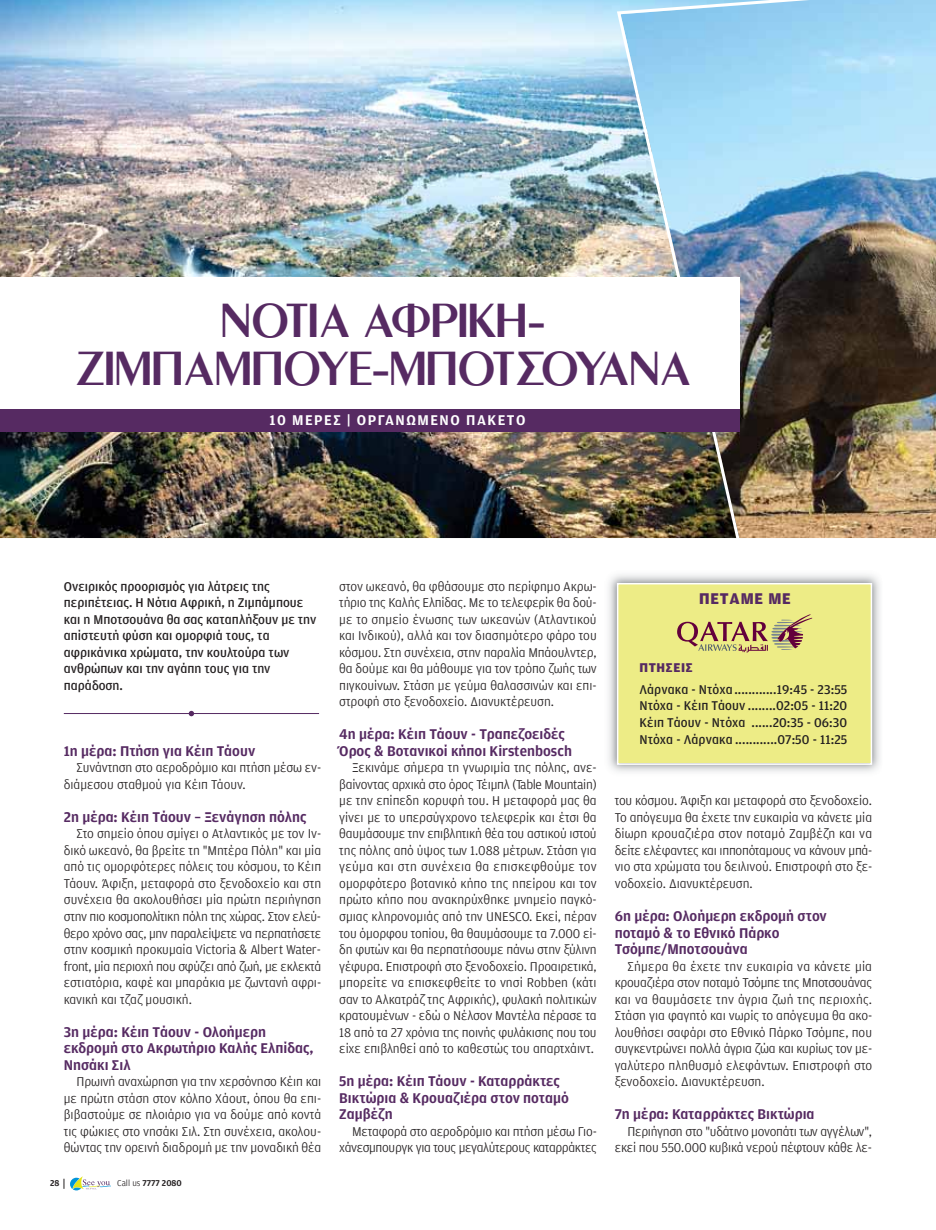
<style>
.page{position:relative;width:936px;height:1230px;background:#fff}
.page>*{position:absolute;margin:0;border:0;box-sizing:border-box;transform-origin:0 0}
.t1{font:45px/48px "Mg Modern Style";color:#562a62;text-align:center;scale:1.04 1}
.t2{font:16.5px "KAS Amplitude 08 NW Heavy";letter-spacing:.05em;color:#562a62}
.t3{font:15px/16.5px "KAS Amplitude 07 NW Bold";color:#562a62}
.t4{font:15px "KAS Amplitude 07 NW Bold";letter-spacing:.1em;color:#fff}
.t5{font:13.5px/16.5px "KAS Amplitude 03 Roman";letter-spacing:-.01em;color:#231f20;text-align:justify}
.t6{font:13.5px/16.5px "KAS Amplitude 05";letter-spacing:-.005em;color:#231f20}
.t7{font:13.5px "KAS Amplitude 08 NW Heavy";letter-spacing:.05em;color:#562a62}
.t8{font:9px "KAS Amplitude 07 NW Bold";color:#231f20}
.s1{font-family:"KAS Amplitude 03 Roman"}
</style>
<div class="page">
<svg style="left:935px;top:401px;width:1px;height:137px"></svg>
<svg style="left:64px;top:1176px;width:47px;height:14px"></svg>
<img style="left:608px;top:574px;width:272px;height:198px">
<div style="left:618px;top:584px;width:252px;height:179px;background:#edec86"></div>
<div style="left:617px;top:583px;width:255px;height:181px;border:2px solid #fff"></div>
<svg style="left:677px;top:614px;width:135px;height:38px"></svg>
<hr style="left:64px;top:713px;width:255px;height:1px;background:#562a62">
<svg style="left:189px;top:710px;width:5px;height:6px"></svg>
<img style="left:0;top:0;width:617px;height:538px">
<img style="left:617px;top:0;width:318px;height:538px">
<div style="left:0;top:277px;width:740px;height:137px;background:#fff"></div>
<div style="left:0;top:409px;width:740px;height:22px;background:#562a62"></div>
<h1 class="t1" style="left:77px;top:303px;width:594px">ΝΟΤΙΑ ΑΦΡΙΚΗ-<br>ΖΙΜΠΑΜΠΟΥΕ-ΜΠΟΤΣΟΥΑΝΑ</h1>
<p class="t4" style="left:269px;top:414px;width:257px">10 ΜΕΡΕΣ | ΟΡΓΑΝΩΜΕΝΟ ΠΑΚΕΤΟ</p>
<p class="t6" style="left:64px;top:577px;width:254px">Ονειρικός προορισμός για λάτρεις της περιπέτειας. Η Νότια Αφρική, η Ζιμπάμπουε και η Μποτσουάνα θα σας καταπλήξουν με την απίστευτή φύση και ομορφιά τους, τα αφρικάνικα χρώματα, την κουλτούρα των ανθρώπων και την αγάπη τους για την παράδοση.</p>
<p class="t3" style="left:64px;top:743px;width:193px">1η μέρα: Πτήση για Κέιπ Τάουν</p>
<p class="t5" style="left:64px;top:760px;width:259px;text-indent:13px">Συνάντηση στο αεροδρόμιο και πτήση μέσω εν&shy;διάμεσου σταθμού για Κέιπ Τάουν.</p>
<p class="t3" style="left:64px;top:809px;width:244px">2η μέρα: Κέιπ Τάουν – Ξενάγηση πόλης</p>
<p class="t5" style="left:64px;top:826px;width:259px;text-indent:13px">Στο σημείο όπου σμίγει ο Ατλαντικός με τον Ιν&shy;δικό ωκεανό, θα βρείτε τη "Μητέρα Πόλη" και μία από τις ομορφότερες πόλεις του κόσμου, το Κέιπ Τάουν. Άφιξη, μεταφορά στο ξενοδοχείο και στη συνέχεια θα ακολουθήσει μία πρώτη περιήγηση στην πιο κοσμοπολίτικη πόλη της χώρας. Στον ελεύ&shy;θερο χρόνο σας, μην παραλείψετε να περπατήσετε στην κοσμική προκυμαία Victoria &amp; Albert Water&shy;front, μία περιοχή που σφύζει από ζωή, με εκλεκτά εστιατόρια, καφέ και μπαράκια με ζωντανή αφρι&shy;κανική και τζαζ μουσική.</p>
<p class="t3" style="left:64px;top:1024px;width:251px">3η μέρα: Κέιπ Τάουν - Ολοήμερη εκδρομή στο Ακρωτήριο Καλής Ελπίδας,<br>Νησάκι Σιλ</p>
<p class="t5" style="left:64px;top:1073px;width:259px;text-indent:13px">Πρωινή αναχώρηση για την χερσόνησο Κέιπ και με πρώτη στάση στον κόλπο Χάουτ, όπου θα επι&shy;βιβαστούμε σε πλοιάριο για να δούμε από κοντά τις φώκιες στο νησάκι Σιλ. Στη συνέχεια, ακολου&shy;θώντας την ορεινή διαδρομή με την μοναδική θέα</p>
<p class="t8" style="left:50px;top:1179px;width:11px">28</p>
<p class="t8" style="left:117px;top:1179px;width:66px"><span class="s1">Call us</span> 7777 2080</p>
<p class="t5" style="left:339px;top:578px;width:259px">στον ωκεανό, θα φθάσουμε στο περίφημο Ακρω&shy;τήριο της Καλής Ελπίδας. Με το τελεφερίκ θα δού&shy;με το σημείο ένωσης των ωκεανών (Ατλαντικού και Ινδικού), αλλά και τον διασημότερο φάρο του κόσμου. Στη συνέχεια, στην παραλία Μπάουλντερ, θα δούμε και θα μάθουμε για τον τρόπο ζωής των πιγκουίνων. Στάση με γεύμα θαλασσινών και επι&shy;στροφή στο ξενοδοχείο. Διανυκτέρευση.</p>
<p class="t3" style="left:339px;top:727px;width:234px">4η μέρα: Κέιπ Τάουν - Τραπεζοειδές<br>Όρος &amp; Βοτανικοί κήποι Kirstenbosch</p>
<p class="t5" style="left:339px;top:760px;width:259px;text-indent:13px">Ξεκινάμε σήμερα τη γνωριμία της πόλης, ανε&shy;βαίνοντας αρχικά στο όρος Τέιμπλ (Table Mountain) με την επίπεδη κορυφή του. Η μεταφορά μας θα γίνει με το υπερσύγχρονο τελεφερίκ και έτσι θα θαυμάσουμε την επιβλητική θέα του αστικού ιστού της πόλης από ύψος των 1.088 μέτρων. Στάση για γεύμα και στη συνέχεια θα επισκεφθούμε τον ομορφότερο βοτανικό κήπο της ηπείρου και τον πρώτο κήπο που ανακηρύχθηκε μνημείο παγκό&shy;σμιας κληρονομιάς από την UNESCO. Εκεί, πέραν του όμορφου τοπίου, θα θαυμάσουμε τα 7.000 εί&shy;δη φυτών και θα περπατήσουμε πάνω στην ξύλινη γέφυρα. Επιστροφή στο ξενοδοχείο. Προαιρετικά, μπορείτε να επισκεφθείτε το νησί Robben (κάτι σαν το Αλκατράζ της Αφρικής), φυλακή πολιτικών κρατουμένων - εδώ ο Νέλσον Μαντέλα πέρασε τα 18 από τα 27 χρόνια της ποινής φυλάκισης που του είχε επιβληθεί από το καθεστώς του απαρτχάιντ.</p>
<p class="t3" style="left:339px;top:1073px;width:231px">5η μέρα: Κέιπ Τάουν - Καταρράκτες<br>Βικτώρια &amp; Κρουαζιέρα στον ποταμό<br>Ζαμβέζη</p>
<p class="t5" style="left:339px;top:1123px;width:259px;text-align:right">Μεταφορά στο αεροδρόμιο και πτήση μέσω Γιο&shy;χάνεσμπουργκ για τους μεγαλύτερους καταρράκτες</p>
<p class="t2" style="left:699px;top:593px;width:93px">ΠΕΤAΜΕ ΜΕ</p>
<p class="t7" style="left:639px;top:662px;width:55px">ΠΤΗΣΕΙΣ</p>
<p class="t6" style="left:639px;top:681px;width:209px;text-align:justify">Λάρνακα - Ντόχα............19:45 - 23:55<br>Ντόχα - Κέιπ Τάουν ........02:05 - 11:20<br>Κέιπ Τάουν - Ντόχα ......20:35 - 06:30<br>Ντόχα - Λάρνακα ............07:50 - 11:25</p>
<p class="t5" style="left:614px;top:793px;width:259px">του κόσμου. Άφιξη και μεταφορά στο ξενοδοχείο.<br>Το απόγευμα θα έχετε την ευκαιρία να κάνετε μία δίωρη κρουαζιέρα στον ποταμό Ζαμβέζη και να δείτε ελέφαντες και ιπποπόταμους να κάνουν μπά&shy;νιο στα χρώματα του δειλινού. Επιστροφή στο ξε&shy;νοδοχείο. Διανυκτέρευση.</p>
<p class="t3" style="left:614px;top:908px;width:214px">6η μέρα: Ολοήμερη εκδρομή στον ποταμό &amp; το Εθνικό Πάρκο<br>Τσόμπε/Μποτσουάνα</p>
<p class="t5" style="left:614px;top:958px;width:259px;text-indent:13px">Σήμερα θα έχετε την ευκαιρία να κάνετε μία κρουαζιέρα στον ποταμό Τσόμπε της Μποτσουάνας και να θαυμάσετε την άγρια ζωή της περιοχής.<br>Στάση για φαγητό και νωρίς το απόγευμα θα ακο&shy;λουθήσει σαφάρι στο Εθνικό Πάρκο Τσόμπε, που συγκεντρώνει πολλά άγρια ζώα και κυρίως τον με&shy;γαλύτερο πληθυσμό ελεφάντων. Επιστροφή στο ξενοδοχείο. Διανυκτέρευση.</p>
<p class="t3" style="left:614px;top:1106px;width:201px">7η μέρα: Καταρράκτες Βικτώρια</p>
<p class="t5" style="left:614px;top:1123px;width:259px;text-align:right">Περιήγηση στο "υδάτινο μονοπάτι των αγγέλων", εκεί που 550.000 κυβικά νερού πέφτουν κάθε λε-</p>
</div>
